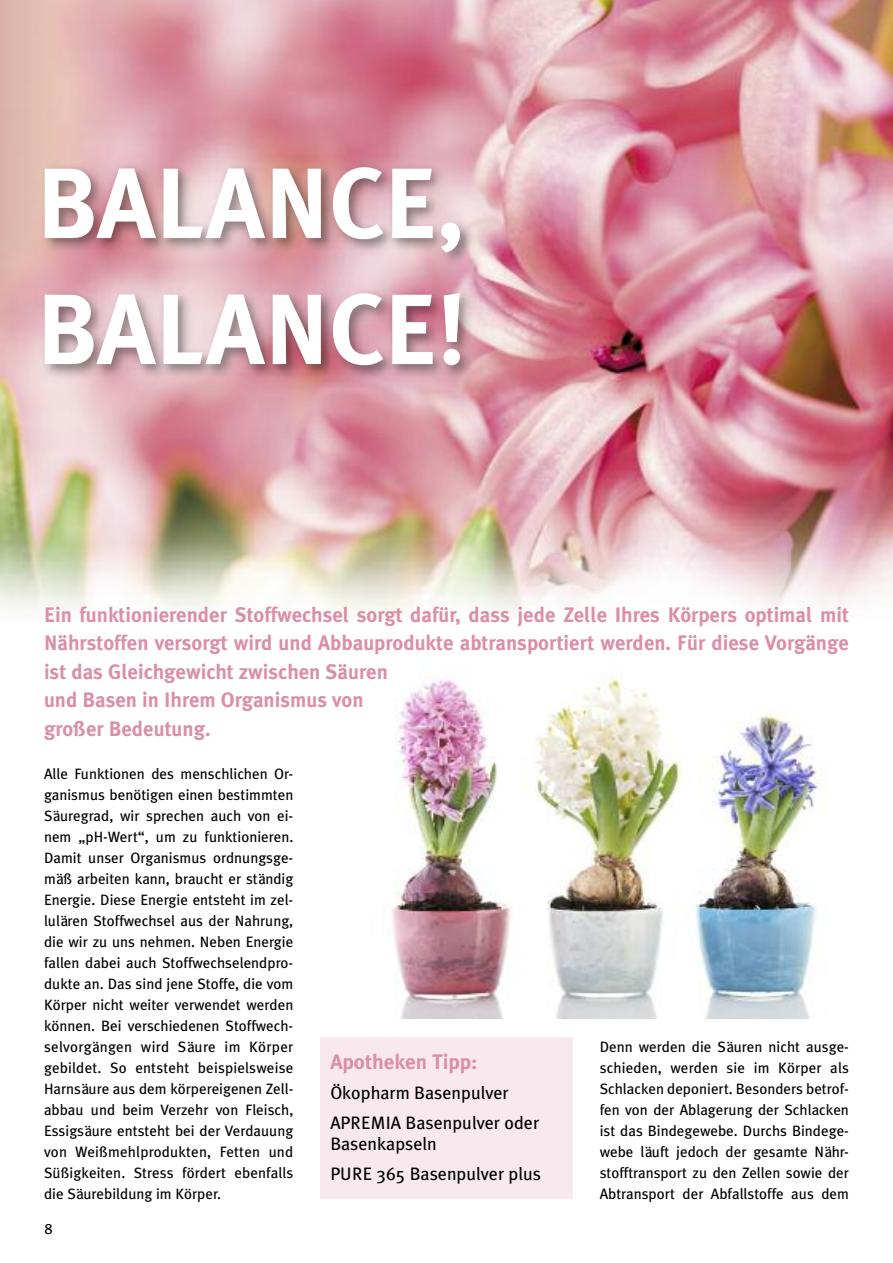
<style>
.page{position:relative;width:893px;height:1263px;background:#fff}
.page>*{position:absolute;margin:0;border:0;box-sizing:border-box;transform-origin:0 0}
.t1{font:700 99.75px/126px "Meta Plus";color:#fff}
.t2{font:700 21px/28.5px "Meta Plus";color:#da8fa8}
.t3{font:18px/30px "Meta Plus";color:#000}
.t4{font:15px/21px "Meta Plus";color:#000;text-align:justify}
</style>
<div class="page">
<img style="left:392px;top:666px;width:435px;height:353px">
<img style="left:0;top:0;width:893px;height:613px">
<img style="left:0;top:144px;width:556px;height:291px">
<div style="left:320px;top:1037px;width:253px;height:162px;background:#f8e9ee"></div>
<h1 class="t1" style="left:36px;top:141px;width:432px">BALANCE,<br>BALANCE!</h1>
<p class="t2" style="left:44px;top:600px;width:806px">Ein funktionierender Stoffwechsel sorgt dafür, dass jede Zelle Ihres Körpers optimal mit Nährstoffen versorgt wird und Abbauprodukte abtransportiert werden. Für diese Vorgänge ist das Gleichgewicht zwischen Säuren<br>und Basen in Ihrem Organismus von<br>großer Bedeutung.</p>
<p class="t4" style="left:44px;top:764px;width:251px">Alle Funktionen des menschlichen Or&shy;ganismus benötigen einen bestimmten Säuregrad, wir sprechen auch von ei&shy;nem „pH-Wert“, um zu funktionieren.<br>Damit unser Organismus ordnungsge&shy;mäß arbeiten kann, braucht er ständig Energie. Diese Energie entsteht im zel&shy;lulären Stoffwechsel aus der Nahrung, die wir zu uns nehmen. Neben Energie fallen dabei auch Stoffwechselendpro&shy;dukte an. Das sind jene Stoffe, die vom Körper nicht weiter verwendet werden können. Bei verschiedenen Stoffwech&shy;selvorgängen wird Säure im Körper gebildet. So entsteht beispielsweise Harnsäure aus dem körpereigenen Zell&shy;abbau und beim Verzehr von Fleisch, Essigsäure entsteht bei der Verdauung von Weißmehlprodukten, Fetten und Süßigkeiten. Stress fördert ebenfalls die Säurebildung im Körper.</p>
<p class="t4" style="left:44px;top:1218px;width:10px">8</p>
<h2 class="t2" style="left:330px;top:1048px;width:149px">Apotheken Tipp:</h2>
<p class="t3" style="left:330px;top:1077px;width:210px">Ökopharm Basenpulver<br>APREMIA Basenpulver oder</p>
<p class="t3" style="left:330px;top:1129px;width:212px">Basenkapseln<br>PURE 365 Basenpulver plus</p>
<p class="t4" style="left:600px;top:1036px;width:251px">Denn werden die Säuren nicht ausge&shy;schieden, werden sie im Körper als Schlacken deponiert. Besonders betrof&shy;fen von der Ablagerung der Schlacken ist das Bindegewebe. Durchs Bindege&shy;webe läuft jedoch der gesamte Nähr&shy;stofftransport zu den Zellen sowie der Abtransport der Abfallstoffe aus dem</p>
</div>
